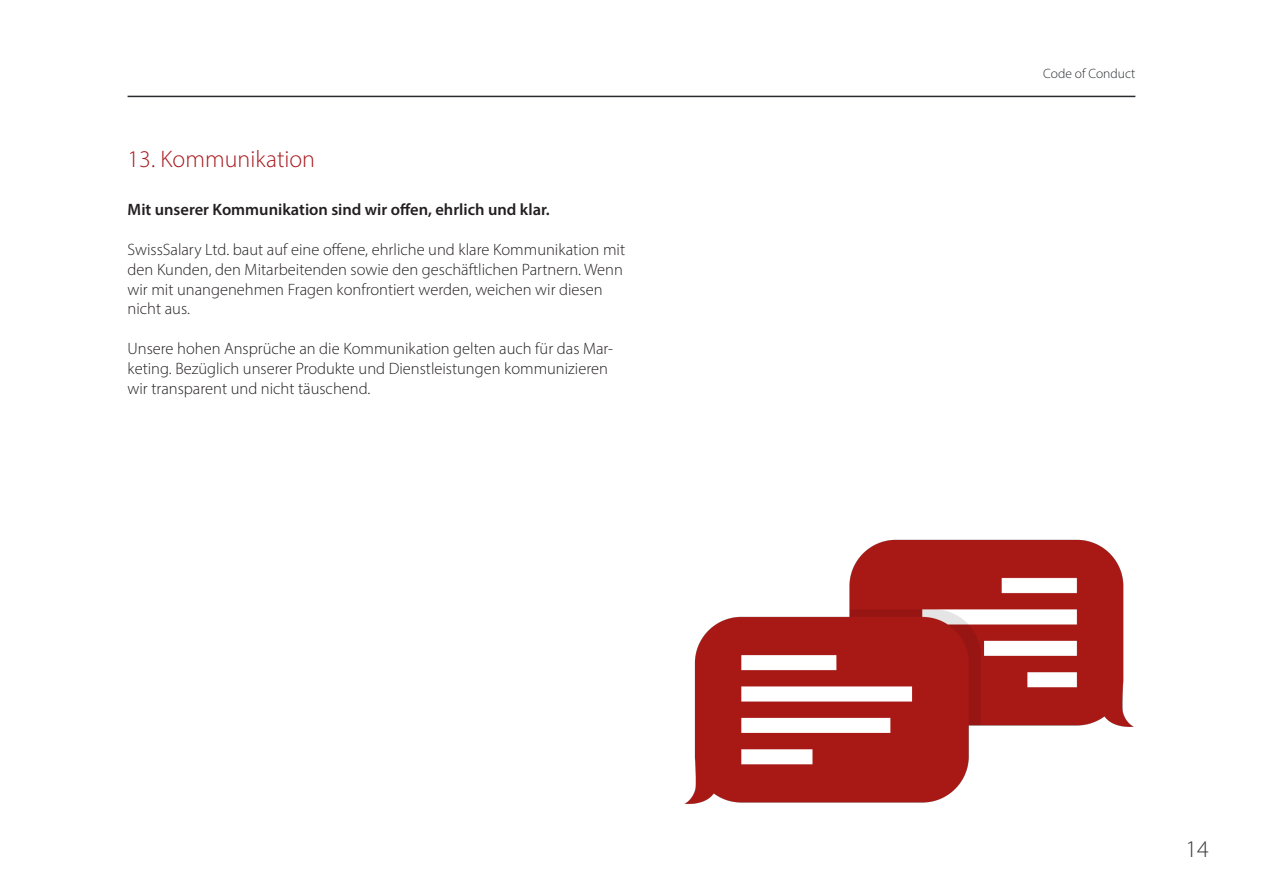
<style>
.page{position:relative;width:1263px;height:893px;background:#fff}
.page>*{position:absolute;margin:0;border:0;box-sizing:border-box;transform-origin:0 0}
.Header_CoC{font:300 24px "Myriad Pro";color:#a81c20}
.t1{font:300 24px "Myriad Pro";color:#3c3e40}
.t2{font:300 16.5px/19.8px "Myriad Pro";color:#231f20}
.t3{font:600 16.5px "Myriad Pro";color:#231f20}
.t4{font:300 13.5px "Myriad Pro";color:#292c2f}
</style>
<div class="page">
<hr style="left:128px;top:96px;width:1007px;height:1px;background:#292c2f">
<img style="left:684px;top:539px;width:450px;height:265px">
<p class="Header_CoC" style="left:128px;top:144px;width:189px">13. Kommunikation</p>
<p class="t3" style="left:128px;top:199px;width:424px">Mit unserer Kommunikation sind wir offen, ehrlich und klar.</p>
<p class="t2" style="left:128px;top:239px;width:499px">SwissSalary Ltd. baut auf eine offene, ehrliche und klare Kommunikation mit den Kunden, den Mitarbeitenden sowie den geschäftlichen Partnern. Wenn wir mit unangenehmen Fragen konfrontiert werden, weichen wir diesen nicht aus.</p>
<p class="t2" style="left:128px;top:338px;width:487px">Unsere hohen Ansprüche an die Kommunikation gelten auch für das Mar&shy;keting. Bezüglich unserer Produkte und Dienstleistungen kommunizieren wir transparent und nicht täuschend.</p>
<p class="t4" style="left:1043px;top:66px;width:94px">Code of Conduct</p>
<h1 class="t1" style="left:1185px;top:834px;width:25px">14</h1>
</div>
